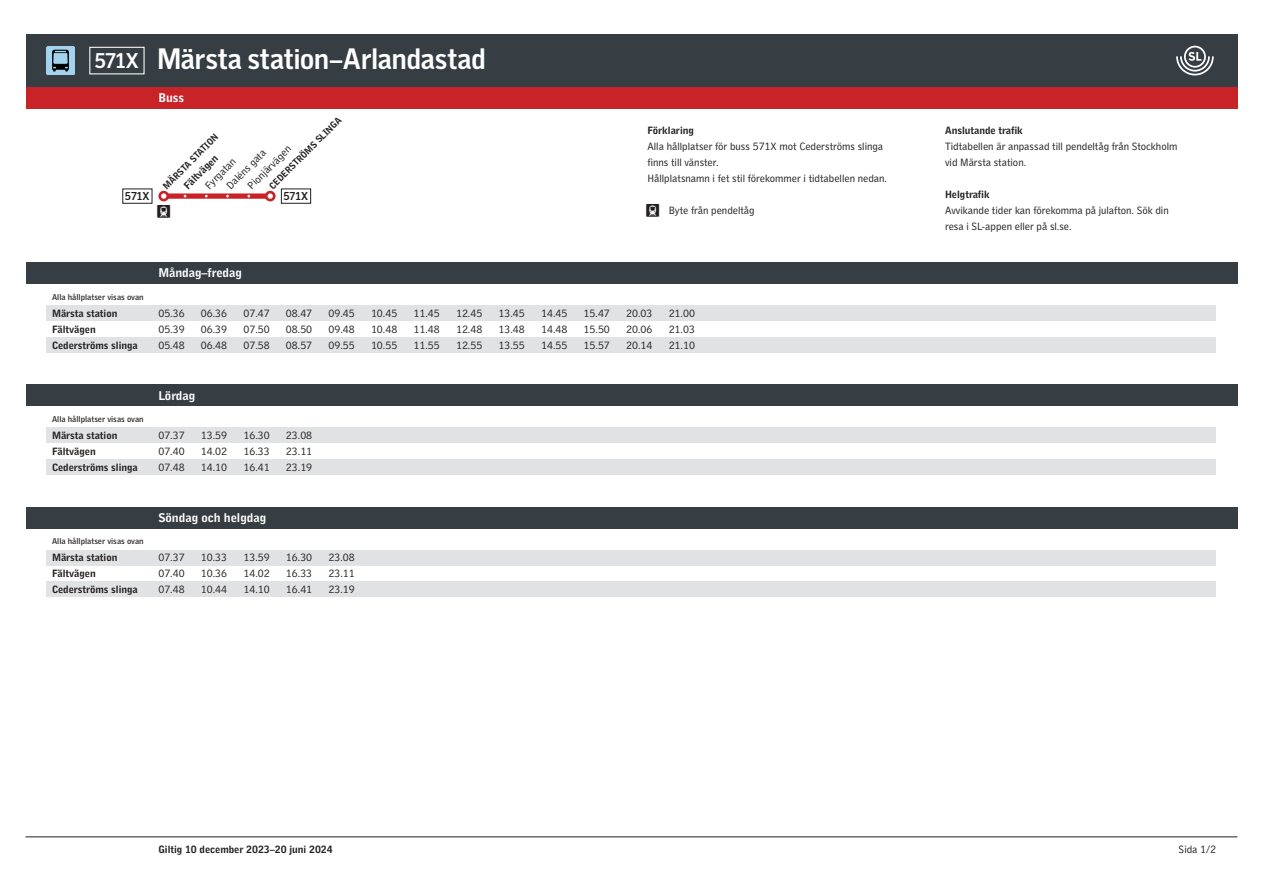
<style>
.page{position:relative;width:1263px;height:893px;background:#fff}
.page>*{position:absolute;margin:0;border:0;box-sizing:border-box;transform-origin:0 0}
.Sidhuvud_-_Destinati{font:700 28.2px "SL Gothic Display";letter-spacing:-.005em;color:#fff}
.Sidhuvud_-_Linjenumm{font:700 20.25px "SL Gothic Display";color:#fff}
.Veckodag{font:700 12.75px "SL Gothic Timetable 2";color:#fff}
.Sidhuvud_-_Linjenumm-2{font:700 10.95px "SL Gothic Display";letter-spacing:.045em;color:#231f20}
.Hållplats_tider{font:10.65px/15.9px "SL Gothic Timetable 2";color:#231f20;text-align:justify}
.Hållplats{font:700 10.65px "SL Gothic Timetable 2";color:#231f20}
.Förklaring_-_Text{font:10.65px "SL Gothic Timetable 2";color:#231f20}
.Hållplats_tider-2{font:700 10.65px "SL Gothic Timetable 2";color:#231f20}
.Hålplatsnamn_reg{font:10.65px "SL Gothic Timetable 2";color:#231f20}
.Hållplatsnamn_fet{font:700 10.65px "SL Gothic Timetable 2";color:#231f20}
.Sidfot_-_Pagina{font:10.65px "SL Gothic Timetable 2";color:#231f20}
.Hållplatsnamn_ändhpl{font:700 9.6px "SL Gothic Timetable 2";color:#231f20}
.Tidtabell_-_Förklari{font:500 8.55px "SL Gothic Timetable 2";color:#231f20}
</style>
<div class="page">
<div style="left:26px;top:34px;width:1211px;height:53px;background:#363e43"></div>
<img style="left:47px;top:47px;width:27px;height:27px">
<div style="left:26px;top:87px;width:1211px;height:21px;background:#c82428"></div>
<hr style="left:26px;top:837px;width:1211px;height:1px;background:#231f20">
<svg style="left:1176px;top:46px;width:38px;height:29px"></svg>
<div style="left:89px;top:47px;width:56px;height:27px;border:1px solid #fff"></div>
<div style="left:26px;top:263px;width:1211px;height:21px;background:#363e43"></div>
<div style="left:168px;top:193px;width:99px;height:6px;background:#c82428"></div>
<div style="left:158px;top:191px;width:11px;height:10px;border:3px solid #c82428;border-radius:50%"></div>
<div style="left:265px;top:191px;width:11px;height:10px;border:3px solid #c82428;border-radius:50%"></div>
<div style="left:47px;top:305px;width:1169px;height:16px;background:#e1e2e4"></div>
<div style="left:47px;top:337px;width:1169px;height:16px;background:#e1e2e4"></div>
<div style="left:47px;top:427px;width:1169px;height:16px;background:#e1e2e4"></div>
<div style="left:47px;top:459px;width:1169px;height:16px;background:#e1e2e4"></div>
<div style="left:26px;top:385px;width:1211px;height:21px;background:#363e43"></div>
<div style="left:47px;top:550px;width:1169px;height:16px;background:#e1e2e4"></div>
<div style="left:47px;top:581px;width:1169px;height:16px;background:#e1e2e4"></div>
<div style="left:26px;top:507px;width:1211px;height:21px;background:#363e43"></div>
<div style="left:122px;top:189px;width:30px;height:15px;border:1px solid #231f20"></div>
<div style="left:281px;top:189px;width:30px;height:15px;border:1px solid #231f20"></div>
<p class="Sidhuvud_-_Linjenumm" style="left:95px;top:47px;width:45px">571X</p>
<p class="Sidhuvud_-_Destinati" style="left:157px;top:40px;width:330px">Märsta station–Arlandastad</p>
<p class="Veckodag" style="left:158px;top:90px;width:27px">Buss</p>
<p class="Hållplatsnamn_ändhpl" style="left:267px;top:183px;width:99px;rotate:-45deg">CEDERSTRÖMS SLINGA</p>
<p class="Hållplatsnamn_ändhpl" style="left:161px;top:183px;width:75px;rotate:-45deg">MÄRSTA STATION</p>
<p class="Hålplatsnamn_reg" style="left:245px;top:183px;width:58px;rotate:-45deg">Pionjärvägen</p>
<p class="Hålplatsnamn_reg" style="left:224px;top:183px;width:53px;rotate:-45deg">Daléns gata</p>
<p class="Hållplatsnamn_fet" style="left:181px;top:183px;width:45px;rotate:-45deg">Fältvägen</p>
<p class="Hålplatsnamn_reg" style="left:202px;top:183px;width:40px;rotate:-45deg">Fyrgatan</p>
<p class="Sidhuvud_-_Linjenumm-2" style="left:125px;top:189px;width:26px">571X</p>
<p class="Sidhuvud_-_Linjenumm-2" style="left:284px;top:189px;width:26px">571X</p>
<p class="Tidtabell_-_Förklari" style="left:52px;top:292px;width:93px">Alla hållplatser visas ovan</p>
<p class="Veckodag" style="left:158px;top:266px;width:85px">Måndag–fredag</p>
<p class="Hållplats_tider-2" style="left:647px;top:125px;width:48px">Förklaring</p>
<p class="Hållplats_tider" style="left:647px;top:139px;width:237px">Alla hållplatser för buss 571X mot Cederströms slinga finns till vänster.</p>
<p class="Hållplats_tider" style="left:647px;top:171px;width:241px">Hållplatsnamn i fet stil förekommer i tidtabellen nedan.</p>
<p class="Hållplats_tider" style="left:669px;top:203px;width:87px">Byte från pendeltåg</p>
<p class="Hållplats" style="left:52px;top:307px;width:67px">Märsta station</p>
<p class="Hållplats" style="left:52px;top:323px;width:45px">Fältvägen</p>
<p class="Hållplats" style="left:52px;top:339px;width:87px">Cederströms slinga</p>
<p class="Hållplats_tider" style="left:158px;top:305px;width:28px">05.36<br>05.39<br>05.48</p>
<p class="Förklaring_-_Text" style="left:201px;top:307px;width:28px">06.36</p>
<p class="Förklaring_-_Text" style="left:201px;top:323px;width:28px">06.39</p>
<p class="Förklaring_-_Text" style="left:201px;top:339px;width:28px">06.48</p>
<p class="Hållplats_tider" style="left:243px;top:305px;width:28px">07.47<br>07.50<br>07.58</p>
<p class="Hållplats_tider" style="left:286px;top:305px;width:28px">08.47<br>08.50<br>08.57</p>
<p class="Hållplats_tider" style="left:328px;top:305px;width:28px">09.45<br>09.48<br>09.55</p>
<p class="Hållplats_tider" style="left:371px;top:305px;width:28px">10.45<br>10.48<br>10.55</p>
<p class="Hållplats_tider" style="left:414px;top:305px;width:28px">11.45<br>11.48<br>11.55</p>
<p class="Hållplats_tider" style="left:456px;top:305px;width:28px">12.45<br>12.48<br>12.55</p>
<p class="Hållplats_tider" style="left:499px;top:305px;width:28px">13.45<br>13.48<br>13.55</p>
<p class="Hållplats_tider" style="left:541px;top:305px;width:28px">14.45<br>14.48<br>14.55</p>
<p class="Hållplats_tider" style="left:584px;top:305px;width:28px">15.47<br>15.50<br>15.57</p>
<p class="Hållplats_tider" style="left:626px;top:305px;width:28px">20.03<br>20.06<br>20.14</p>
<p class="Hållplats_tider" style="left:669px;top:305px;width:28px">21.00<br>21.03<br>21.10</p>
<p class="Tidtabell_-_Förklari" style="left:52px;top:414px;width:93px">Alla hållplatser visas ovan</p>
<p class="Hållplats" style="left:52px;top:429px;width:67px">Märsta station</p>
<p class="Hållplats" style="left:52px;top:445px;width:45px">Fältvägen</p>
<p class="Hållplats" style="left:52px;top:461px;width:87px">Cederströms slinga</p>
<p class="Veckodag" style="left:158px;top:388px;width:38px">Lördag</p>
<p class="Hållplats_tider" style="left:158px;top:427px;width:28px">07.37<br>07.40<br>07.48</p>
<p class="Förklaring_-_Text" style="left:201px;top:429px;width:28px">13.59</p>
<p class="Förklaring_-_Text" style="left:201px;top:445px;width:28px">14.02</p>
<p class="Förklaring_-_Text" style="left:201px;top:461px;width:28px">14.10</p>
<p class="Hållplats_tider" style="left:243px;top:427px;width:28px">16.30<br>16.33<br>16.41</p>
<p class="Hållplats_tider" style="left:286px;top:427px;width:28px">23.08<br>23.11<br>23.19</p>
<p class="Tidtabell_-_Förklari" style="left:52px;top:536px;width:93px">Alla hållplatser visas ovan</p>
<p class="Hållplats" style="left:52px;top:551px;width:67px">Märsta station</p>
<p class="Hållplats" style="left:52px;top:567px;width:45px">Fältvägen</p>
<p class="Hållplats" style="left:52px;top:583px;width:87px">Cederströms slinga</p>
<p class="Veckodag" style="left:158px;top:510px;width:109px">Söndag och helgdag</p>
<p class="Hållplats_tider" style="left:158px;top:550px;width:28px">07.37<br>07.40<br>07.48</p>
<p class="Förklaring_-_Text" style="left:201px;top:551px;width:28px">10.33</p>
<p class="Förklaring_-_Text" style="left:201px;top:567px;width:28px">10.36</p>
<p class="Förklaring_-_Text" style="left:201px;top:583px;width:28px">10.44</p>
<p class="Hållplats_tider" style="left:243px;top:550px;width:28px">13.59<br>14.02<br>14.10</p>
<p class="Hållplats_tider" style="left:286px;top:550px;width:28px">16.30<br>16.33<br>16.41</p>
<p class="Hållplats_tider" style="left:328px;top:550px;width:28px">23.08<br>23.11<br>23.19</p>
<p class="Hållplats_tider-2" style="left:945px;top:125px;width:79px">Anslutande trafik</p>
<p class="Hållplats_tider" style="left:945px;top:139px;width:234px">Tidtabellen är anpassad till pendeltåg från Stockholm vid Märsta station.</p>
<p class="Hållplats_tider-2" style="left:945px;top:188px;width:46px">Helgtrafik</p>
<p class="Hållplats_tider" style="left:945px;top:203px;width:225px">Avvikande tider kan förekomma på julafton. Sök din resa i SL-appen eller på sl.se.</p>
<p class="Hållplats" style="left:158px;top:843px;width:176px">Giltig 10 december 2023–20 juni 2024</p>
<p class="Sidfot_-_Pagina" style="left:1178px;top:843px;width:39px">Sida 1/2</p>
</div>
